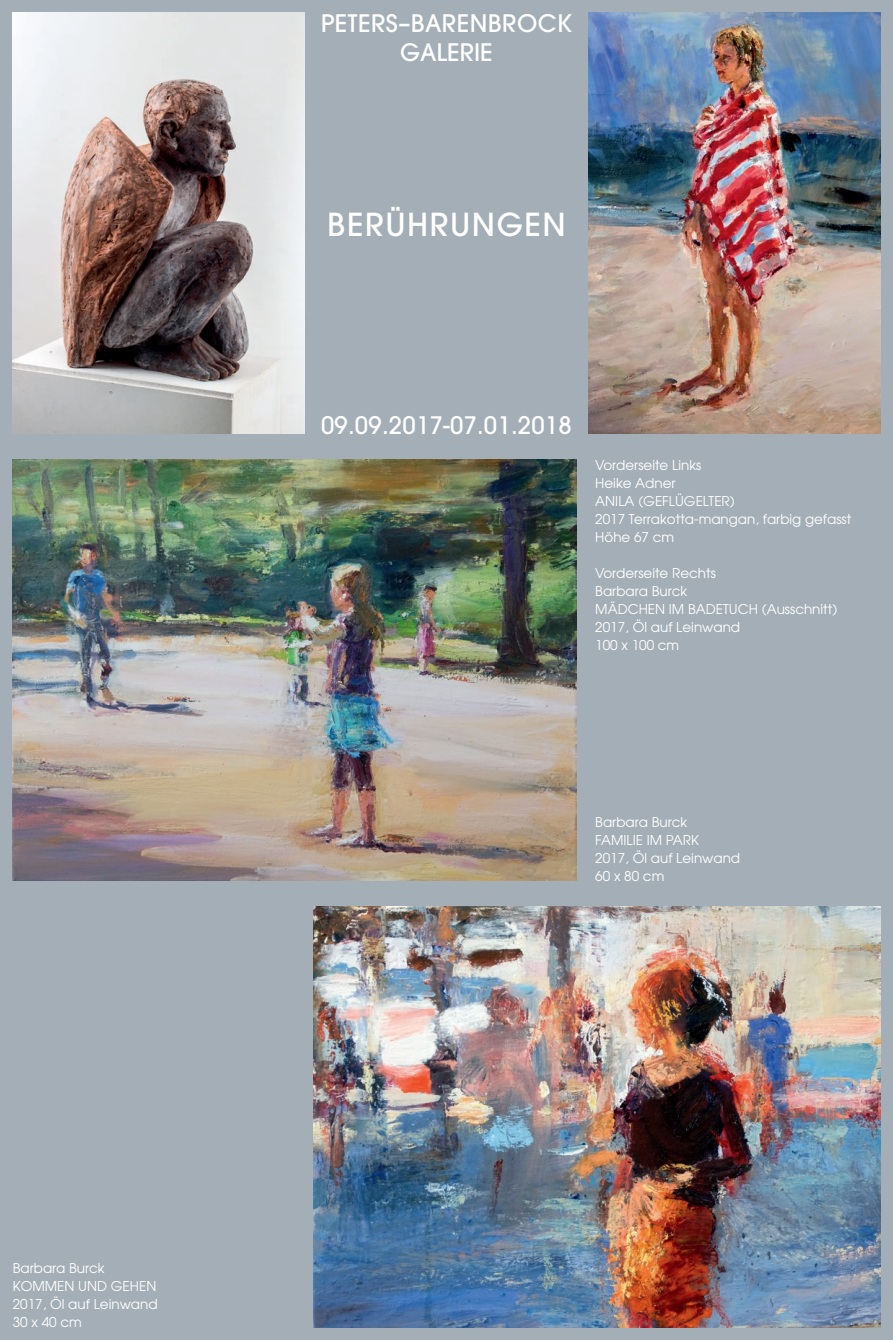
<style>
.page{position:relative;width:893px;height:1340px;background:#fff}
.page>*{position:absolute;margin:0;border:0;box-sizing:border-box;transform-origin:0 0}
.t1{font:500 31.5px "Avant Garde";letter-spacing:.05em;color:#fff}
.t2{font:500 24px "Avant Garde";letter-spacing:.01em;color:#fff}
.Bildunterschrift{font:13.5px "Avant Garde";color:#fff}
</style>
<div class="page">
<div style="left:0;top:0;width:893px;height:1339px;background:#a4aeb6"></div>
<img style="left:589px;top:13px;width:291px;height:421px">
<img style="left:13px;top:13px;width:291px;height:421px">
<img style="left:13px;top:459px;width:564px;height:421px">
<img style="left:314px;top:906px;width:566px;height:421px">
<p class="Bildunterschrift" style="left:13px;top:1259px;width:93px">Barbara Burck</p>
<p class="Bildunterschrift" style="left:13px;top:1277px;width:145px">KOMMEN UND GEHEN</p>
<p class="Bildunterschrift" style="left:13px;top:1295px;width:146px">2017, Öl auf Leinwand</p>
<p class="Bildunterschrift" style="left:13px;top:1313px;width:71px">30 x 40 cm</p>
<p class="t2" style="left:321px;top:8px;width:252px">PETERS–BARENBROCK</p>
<p class="t2" style="left:400px;top:37px;width:94px">GALERIE</p>
<p class="t1" style="left:327px;top:205px;width:240px">BERÜHRUNGEN</p>
<p class="t2" style="left:321px;top:410px;width:252px">09.09.2017-07.01.2018</p>
<p class="Bildunterschrift" style="left:595px;top:457px;width:108px">Vorderseite Links</p>
<p class="Bildunterschrift" style="left:595px;top:475px;width:82px">Heike Adner</p>
<p class="Bildunterschrift" style="left:595px;top:493px;width:141px">ANILA (GEFLÜGELTER)</p>
<p class="Bildunterschrift" style="left:595px;top:511px;width:258px">2017 Terrakotta-mangan, farbig gefasst</p>
<p class="Bildunterschrift" style="left:595px;top:529px;width:80px">Höhe 67 cm</p>
<p class="Bildunterschrift" style="left:595px;top:564px;width:122px">Vorderseite Rechts</p>
<p class="Bildunterschrift" style="left:595px;top:582px;width:93px">Barbara Burck</p>
<p class="Bildunterschrift" style="left:595px;top:600px;width:244px">MÄDCHEN IM BADETUCH (Ausschnitt)</p>
<p class="Bildunterschrift" style="left:595px;top:618px;width:146px">2017, Öl auf Leinwand</p>
<p class="Bildunterschrift" style="left:595px;top:636px;width:85px">100 x 100 cm</p>
<p class="Bildunterschrift" style="left:595px;top:813px;width:93px">Barbara Burck</p>
<p class="Bildunterschrift" style="left:595px;top:831px;width:105px">FAMILIE IM PARK</p>
<p class="Bildunterschrift" style="left:595px;top:849px;width:146px">2017, Öl auf Leinwand</p>
<p class="Bildunterschrift" style="left:595px;top:867px;width:71px">60 x 80 cm</p>
</div>
